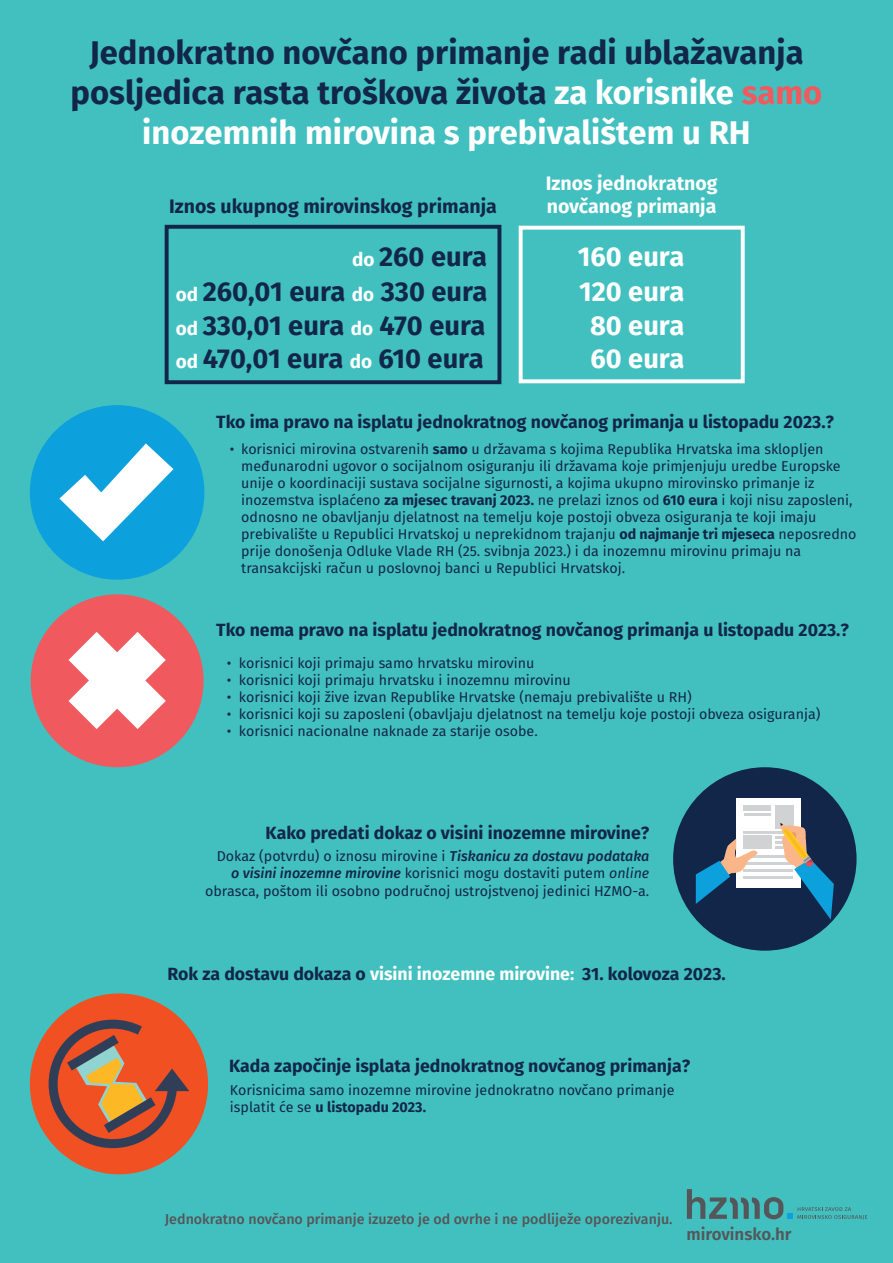
<style>
.page{position:relative;width:893px;height:1263px;background:#42c0bf}
.page>*{position:absolute;margin:0;border:0;box-sizing:border-box;transform-origin:0 0}
.t1{font:700 32.7px/40.3px "Fira Sans";color:#122649;text-align:center}
.t2{font:700 27.3px/34px "Fira Sans";color:#122649;text-align:justify}
.t3{font:700 27.3px/34px "Fira Sans";color:#fff;text-align:center}
.t4{font:700 19.5px/23.4px "Fira Sans";color:#fff}
.t5{font:700 19.5px "Fira Sans";color:#122649}
.t6{font:700 18.9px "Fira Sans";color:#fff}
.t7{font:700 17.7px "Fira Sans";color:#122649}
.t8{font:600 16.8px "Fira Sans";color:#555659}
.t9{font:14.25px/17.1px "Fira Sans";color:#122649}
.t10{font:500 14.25px "Fira Sans";color:#555659}
.s1{color:#fff}
.s2{color:#f05a5e}
.s3{font-size:18.9px;color:#fff}
.s4{font-weight:700}
.s5{font-weight:500;font-style:italic}
.s6{font-style:italic}
</style>
<div class="page">
<div style="left:30px;top:405px;width:174px;height:175px;background:#0ca0dc;border-radius:50%"></div>
<svg style="left:59px;top:443px;width:114px;height:98px"></svg>
<div style="left:31px;top:594px;width:173px;height:173px;background:#f05a5e;border-radius:50%"></div>
<svg style="left:68px;top:632px;width:98px;height:97px"></svg>
<div style="left:673px;top:767px;width:183px;height:184px;background:#122649;border-radius:50%"></div>
<div style="left:736px;top:798px;width:65px;height:90px;background:#fff"></div>
<div style="left:744px;top:805px;width:27px;height:6px;background:#d1d2d4"></div>
<hr style="left:744px;top:831px;width:49px;height:3px;background:#d1d2d4">
<hr style="left:744px;top:813px;width:26px;height:3px;background:#d1d2d4">
<hr style="left:744px;top:855px;width:49px;height:3px;background:#d1d2d4">
<hr style="left:744px;top:862px;width:49px;height:3px;background:#d1d2d4">
<hr style="left:744px;top:869px;width:49px;height:3px;background:#d1d2d4">
<hr style="left:744px;top:876px;width:49px;height:3px;background:#d1d2d4">
<div style="left:744px;top:836px;width:28px;height:13px;background:#d1d2d4"></div>
<div style="left:775px;top:805px;width:18px;height:23px;background:#d1d2d4"></div>
<svg style="left:696px;top:838px;width:62px;height:66px"></svg>
<svg style="left:775px;top:823px;width:59px;height:97px"></svg>
<svg style="left:687px;top:1189px;width:180px;height:30px"></svg>
<svg style="left:30px;top:993px;width:178px;height:181px"></svg>
<div style="left:165px;top:225px;width:336px;height:159px;border:4px solid #122649"></div>
<div style="left:519px;top:226px;width:226px;height:157px;border:4px solid #fff"></div>
<h1 class="t1" style="left:71px;top:30px;width:753px">Jednokratno novčano primanje radi ublažavanja posljedica rasta troškova života <span class="s1">za korisnike</span> <span class="s2">samo </span><span class="s1">inozemnih mirovina s prebivalištem u RH</span></h1>
<h3 class="t5" style="left:169px;top:190px;width:329px">Iznos ukupnog mirovinskog primanja</h3>
<h3 class="t4" style="left:546px;top:170px;width:173px">Iznos jednokratnog novčanog primanja</h3>
<h2 class="t2" style="left:176px;top:238px;width:313px;text-indent:203px">260 eura <span class="s3">od</span> 260,01 eura <span class="s3">do</span> 330 eura <span class="s3">od</span> 330,01 eura <span class="s3">do</span> 470 eura <span class="s3">od</span> 470,01 eura <span class="s3">do</span> 610 eura</h2>
<h2 class="t3" style="left:578px;top:238px;width:108px">160 eura<br>120 eura<br>80 eura<br>60 eura</h2>
<h3 class="t6" style="left:352px;top:244px;width:24px">do</h3>
<p class="t7" style="left:216px;top:407px;width:619px">Tko ima pravo na isplatu jednokratnog novčanog primanja u listopadu 2023.?</p>
<p class="t9" style="left:241px;top:440px;width:617px;text-indent:-11px">• korisnici mirovina ostvarenih <span class="s4">samo</span> u državama s kojima Republika Hrvatska ima sklopljen međunarodni ugovor o socijalnom osiguranju ili državama koje primjenjuju uredbe Europske unije o koordinaciji sustava socijalne sigurnosti, a kojima ukupno mirovinsko primanje iz inozemstva isplaćeno <span class="s4">za mjesec travanj 2023.</span> ne prelazi iznos od <span class="s4">610 eura</span> i koji nisu zaposleni, odnosno ne obavljanju djelatnost na temelju koje postoji obveza osiguranja te koji imaju prebivalište u Republici Hrvatskoj u neprekidnom trajanju <span class="s4">od najmanje tri mjeseca</span> neposredno prije donošenja Odluke Vlade RH (25. svibnja 2023.) i da inozemnu mirovinu primaju na transakcijski račun u poslovnoj banci u Republici Hrvatskoj.</p>
<p class="t7" style="left:216px;top:615px;width:634px">Tko nema pravo na isplatu jednokratnog novčanog primanja u listopadu 2023.?</p>
<p class="t9" style="left:227px;top:654px;width:309px">• korisnici koji primaju samo hrvatsku mirovinu</p>
<p class="t9" style="left:227px;top:671px;width:345px">• korisnici koji primaju hrvatsku i inozemnu mirovinu</p>
<p class="t9" style="left:227px;top:688px;width:466px">• korisnici koji žive izvan Republike Hrvatske (nemaju prebivalište u RH)</p>
<p class="t9" style="left:227px;top:705px;width:595px">• korisnici koji su zaposleni (obavljaju djelatnost na temelju koje postoji obveza osiguranja)</p>
<p class="t9" style="left:227px;top:722px;width:312px">• korisnici nacionalne naknade za starije osobe.</p>
<p class="t7" style="left:266px;top:818px;width:385px">Kako predati dokaz o visini inozemne mirovine?</p>
<p class="t9" style="left:205px;top:847px;width:446px;text-align:right">Dokaz (potvrdu) o iznosu mirovine i <span class="s5">Tiskanicu za dostavu podataka<br>o visini inozemne mirovine</span> korisnici mogu dostaviti putem <span class="s6">online </span>obrasca, poštom ili osobno područnoj ustrojstvenoj jedinici HZMO-a.</p>
<p class="t7" style="left:167px;top:959px;width:560px">Rok za dostavu dokaza o <span class="s1">visini inozemne mirovine:</span> 31. kolovoza 2023.</p>
<p class="t7" style="left:229px;top:1051px;width:463px">Kada započinje isplata jednokratnog novčanog primanja?</p>
<p class="t9" style="left:230px;top:1081px;width:446px">Korisnicima samo inozemne mirovine jednokratno novčano primanje isplatit će se <span class="s4">u listopadu 2023.</span></p>
<p class="t10" style="left:165px;top:1207px;width:509px">Jednokratno novčano primanje izuzeto je od ovrhe i ne podliježe oporezivanju.</p>
<p class="t8" style="left:686px;top:1220px;width:107px">mirovinsko.hr</p>
</div>
